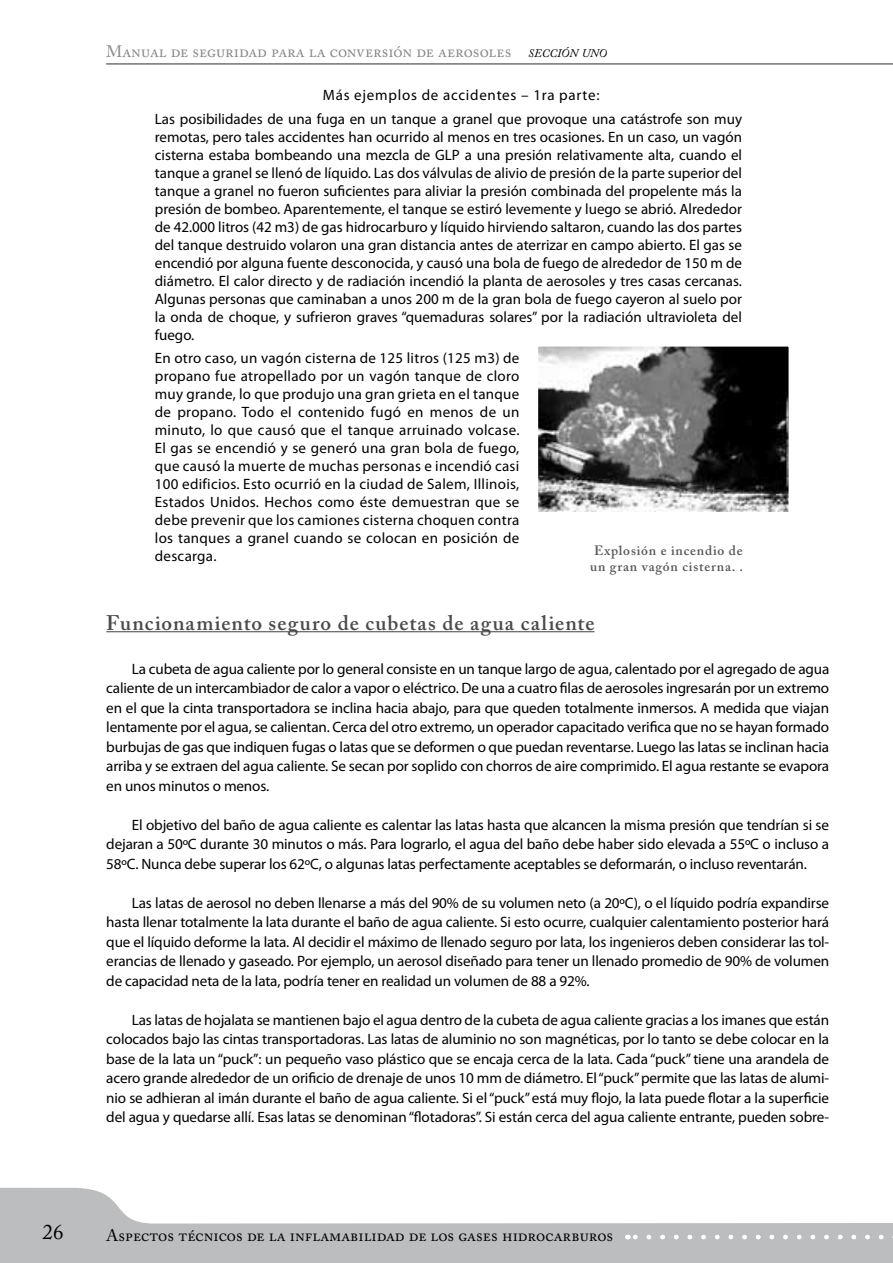
<style>
.page{position:relative;width:893px;height:1263px;background:#fff}
.page>*{position:absolute;margin:0;border:0;box-sizing:border-box;transform-origin:0 0}
.t1{font:600 21px "Adobe Caslon Pro";letter-spacing:.055em;color:#4b4b4d}
.t2{font:21px "Adobe Caslon Pro";color:#000}
.t3{font:16.5px "Adobe Caslon Pro";color:#000}
.t4{font:16.5px "Adobe Caslon Pro";color:#87888a}
.t5{font:15px/18px "Myriad Pro";letter-spacing:-.01em;color:#000;text-align:justify}
.t6{font:600 13.5px/16.5px "Adobe Caslon Pro";letter-spacing:.06em;color:#58585a}
.s1{font-style:italic;font-size:11.55px;color:#000}
</style>
<div class="page">
<svg style="left:0;top:1188px;width:634px;height:75px;fill:#bbbdbe"></svg>
<hr style="left:106px;top:63px;width:787px;height:2px;background:#87888a">
<div style="left:634px;top:1223px;width:259px;height:40px;background:#bbbdbe"></div>
<hr style="left:106px;top:631px;width:489px;height:1px;background:#4b4b4d">
<img style="left:539px;top:347px;width:249px;height:164px">
<div style="left:534px;top:342px;width:259px;height:199px;border:4px solid #fff"></div>
<p class="t4" style="left:106px;top:41px;width:502px">Manual de seguridad para la conversión de aerosoles <span class="s1">SECCIÓN UNO</span></p>
<p class="t5" style="left:155px;top:82px;width:589px;line-height:24.3px;text-indent:168px">Más ejemplos de accidentes – 1ra parte:<br>Las posibilidades de una fuga en un tanque a granel que provoque una catástrofe son muy</p>
<p class="t5" style="left:155px;top:128px;width:589px">remotas, pero tales accidentes han ocurrido al menos en tres ocasiones. En un caso, un vagón cisterna estaba bombeando una mezcla de GLP a una presión relativamente alta, cuando el tanque a granel se llenó de líquido. Las dos válvulas de alivio de presión de la parte superior del tanque a granel no fueron suficientes para aliviar la presión combinada del propelente más la presión de bombeo. Aparentemente, el tanque se estiró levemente y luego se abrió. Alrededor de 42.000 litros (42 m3) de gas hidrocarburo y líquido hirviendo saltaron, cuando las dos partes del tanque destruido volaron una gran distancia antes de aterrizar en campo abierto. El gas se encendió por alguna fuente desconocida, y causó una bola de fuego de alrededor de 150 m de diámetro. El calor directo y de radiación incendió la planta de aerosoles y tres casas cercanas.<br>Algunas personas que caminaban a unos 200 m de la gran bola de fuego cayeron al suelo por la onda de choque, y sufrieron graves “quemaduras solares” por la radiación ultravioleta del fuego.</p>
<p class="t5" style="left:155px;top:349px;width:366px">En otro caso, un vagón cisterna de 125 litros (125 m3) de propano fue atropellado por un vagón tanque de cloro muy grande, lo que produjo una gran grieta en el tanque de propano. Todo el contenido fugó en menos de un minuto, lo que causó que el tanque arruinado volcase.<br>El gas se encendió y se generó una gran bola de fuego, que causó la muerte de muchas personas e incendió casi 100 edificios. Esto ocurrió en la ciudad de Salem, Illinois, Estados Unidos. Hechos como éste demuestran que se debe prevenir que los camiones cisterna choquen contra los tanques a granel cuando se colocan en posición de descarga.</p>
<p class="t6" style="left:590px;top:542px;width:155px">Explosión e incendio de un gran vagón cisterna. .</p>
<p class="t1" style="left:106px;top:610px;width:490px">Funcionamiento seguro de cubetas de agua caliente</p>
<p class="t5" style="left:106px;top:659px;width:724px;line-height:19.5px;text-indent:26px">La cubeta de agua caliente por lo general consiste en un tanque largo de agua, calentado por el agregado de agua caliente de un intercambiador de calor a vapor o eléctrico. De una a cuatro filas de aerosoles ingresarán por un extremo en el que la cinta transportadora se inclina hacia abajo, para que queden totalmente inmersos. A medida que viajan lentamente por el agua, se calientan. Cerca del otro extremo, un operador capacitado verifica que no se hayan formado burbujas de gas que indiquen fugas o latas que se deformen o que puedan reventarse. Luego las latas se inclinan hacia arriba y se extraen del agua caliente. Se secan por soplido con chorros de aire comprimido. El agua restante se evapora en unos minutos o menos.</p>
<p class="t5" style="left:106px;top:815px;width:724px;line-height:19.5px;text-indent:26px">El objetivo del baño de agua caliente es calentar las latas hasta que alcancen la misma presión que tendrían si se dejaran a 50ºC durante 30 minutos o más. Para lograrlo, el agua del baño debe haber sido elevada a 55ºC o incluso a 58ºC. Nunca debe superar los 62ºC, o algunas latas perfectamente aceptables se deformarán, o incluso reventarán.</p>
<p class="t5" style="left:106px;top:893px;width:724px;line-height:19.5px;text-indent:26px">Las latas de aerosol no deben llenarse a más del 90% de su volumen neto (a 20ºC), o el líquido podría expandirse hasta llenar totalmente la lata durante el baño de agua caliente. Si esto ocurre, cualquier calentamiento posterior hará que el líquido deforme la lata. Al decidir el máximo de llenado seguro por lata, los ingenieros deben considerar las tol&shy;erancias de llenado y gaseado. Por ejemplo, un aerosol diseñado para tener un llenado promedio de 90% de volumen de capacidad neta de la lata, podría tener en realidad un volumen de 88 a 92%.</p>
<p class="t5" style="left:106px;top:1010px;width:724px;line-height:19.5px;text-indent:26px">Las latas de hojalata se mantienen bajo el agua dentro de la cubeta de agua caliente gracias a los imanes que están colocados bajo las cintas transportadoras. Las latas de aluminio no son magnéticas, por lo tanto se debe colocar en la base de la lata un “puck”: un pequeño vaso plástico que se encaja cerca de la lata. Cada “puck” tiene una arandela de acero grande alrededor de un orificio de drenaje de unos 10 mm de diámetro. El “puck” permite que las latas de alumi&shy;nio se adhieran al imán durante el baño de agua caliente. Si el “puck” está muy flojo, la lata puede flotar a la superficie del agua y quedarse allí. Esas latas se denominan “flotadoras”. Si están cerca del agua caliente entrante, pueden sobre-</p>
<p class="t2" style="left:43px;top:1219px;width:23px">26</p>
<p class="t3" style="left:106px;top:1225px;width:508px">Aspectos técnicos de la inflamabilidad de los gases hidrocarburos</p>
</div>
